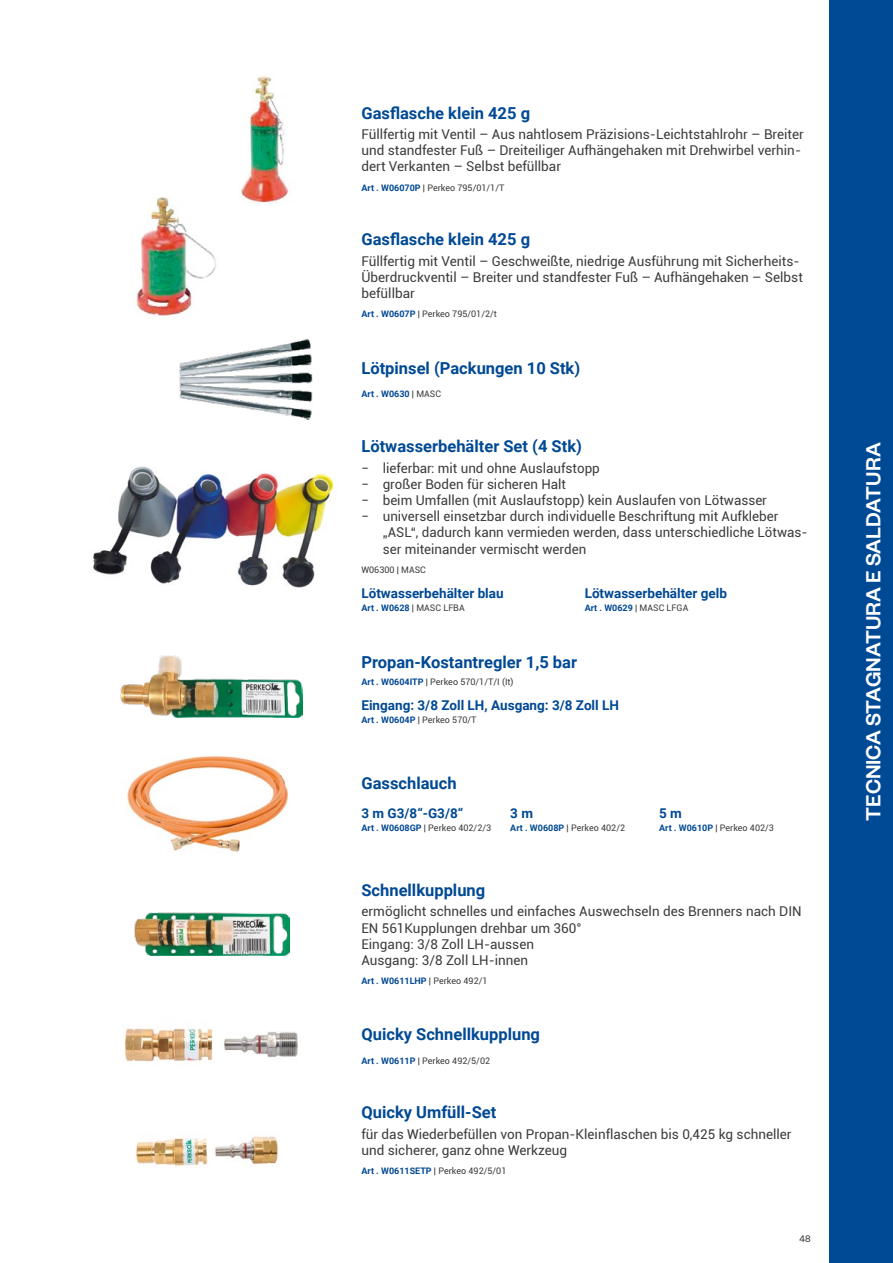
<style>
.page{position:relative;width:893px;height:1263px;background:#fff}
.page>*{position:absolute;margin:0;border:0;box-sizing:border-box;transform-origin:0 0}
.t1{font:500 22.5px "Founders Grotesk";color:#fff}
.t2{font:700 16.5px "Roboto";color:#004994}
.t3{font:13.5px/16.2px "Roboto";color:#3c3c3b}
.t4{font:700 13.5px "Roboto";color:#004994}
.t5{font:9px "Roboto";color:#3c3c3b}
.t6{font:700 9px "Roboto";color:#004994}
.t7{font:9px "Usual";color:#3c3c3b}
.s1{font-weight:700;color:#004994}
.s2{font-weight:400;color:#3c3c3b}
.s3{font-family:"Roboto Condensed"}
</style>
<div class="page">
<img style="left:127px;top:756px;width:162px;height:96px">
<img style="left:135px;top:197px;width:81px;height:119px">
<img style="left:241px;top:76px;width:48px;height:128px">
<img style="left:180px;top:339px;width:133px;height:81px">
<img style="left:93px;top:466px;width:241px;height:122px">
<img style="left:120px;top:656px;width:183px;height:61px">
<img style="left:134px;top:912px;width:155px;height:43px">
<img style="left:135px;top:1136px;width:144px;height:30px">
<img style="left:124px;top:1028px;width:174px;height:34px">
<div style="left:829px;top:0;width:64px;height:1263px;background:#004994"></div>
<p class="t2" style="left:361px;top:101px;width:170px">Gasflasche klein 425 g</p>
<p class="t3" style="left:361px;top:126px;width:444px">Füllfertig mit Ventil – Aus nahtlosem Präzisions-Leichtstahlrohr – Breiter und standfester Fuß – Dreiteiliger Aufhängehaken mit Drehwirbel verhin&shy;dert Verkanten – Selbst befüllbar</p>
<p class="t5" style="left:361px;top:181px;width:144px"><span class="s1">Art . W06070P</span> | Perkeo 795/01/1/T</p>
<p class="t2" style="left:361px;top:228px;width:170px">Gasflasche klein 425 g</p>
<p class="t3" style="left:361px;top:252px;width:443px">Füllfertig mit Ventil – Geschweißte, niedrige Ausführung mit Sicherheits-<br>Überdruckventil – Breiter und standfester Fuß – Aufhängehaken – Selbst befüllbar</p>
<p class="t5" style="left:361px;top:308px;width:137px"><span class="s1">Art . W0607P</span> | Perkeo 795/01/2/t</p>
<p class="t2" style="left:361px;top:356px;width:220px">Lötpinsel (Packungen 10 Stk)</p>
<p class="t6" style="left:361px;top:388px;width:81px">Art . W0630 <span class="s2">| MASC</span></p>
<p class="t2" style="left:361px;top:435px;width:222px">Lötwasserbehälter Set (4 Stk)</p>
<p class="t3" style="left:361px;top:459px;width:240px"><span class="s3">–</span> lieferbar: mit und ohne Auslaufstopp</p>
<p class="t3" style="left:361px;top:475px;width:206px"><span class="s3">–</span> großer Boden für sicheren Halt</p>
<p class="t3" style="left:361px;top:492px;width:407px"><span class="s3">–</span> beim Umfallen (mit Auslaufstopp) kein Auslaufen von Lötwasser</p>
<p class="t3" style="left:383px;top:508px;width:426px;text-indent:-21px"><span class="s3">–</span> universell einsetzbar durch individuelle Beschriftung mit Aufkleber „ASL“, dadurch kann vermieden werden, dass unterschiedliche Lötwas&shy;ser miteinander vermischt werden</p>
<p class="t5" style="left:361px;top:563px;width:66px">W06300 | MASC</p>
<p class="t4" style="left:361px;top:583px;width:144px">Lötwasserbehälter blau</p>
<p class="t6" style="left:361px;top:601px;width:105px">Art . W0628 <span class="s2">| MASC LFBA</span></p>
<p class="t4" style="left:585px;top:583px;width:144px">Lötwasserbehälter gelb</p>
<p class="t6" style="left:585px;top:601px;width:105px">Art . W0629 <span class="s2">| MASC LFGA</span></p>
<p class="t2" style="left:361px;top:651px;width:217px">Propan-Kostantregler 1,5 bar</p>
<p class="t5" style="left:361px;top:676px;width:154px"><span class="s1">Art . W0604ITP</span> | Perkeo 570/1/T/I (It)</p>
<p class="t4" style="left:361px;top:696px;width:259px">Eingang: 3/8 Zoll LH, Ausgang: 3/8 Zoll LH</p>
<p class="t5" style="left:361px;top:713px;width:117px"><span class="s1">Art . W0604P</span> | Perkeo 570/T</p>
<p class="t2" style="left:361px;top:771px;width:97px">Gasschlauch</p>
<p class="t4" style="left:361px;top:803px;width:103px">3 m G3/8“-G3/8“</p>
<p class="t5" style="left:361px;top:821px;width:131px"><span class="s1">Art . W0608GP</span> | Perkeo 402/2/3</p>
<p class="t4" style="left:510px;top:803px;width:24px">3 m</p>
<p class="t5" style="left:510px;top:821px;width:116px"><span class="s1">Art . W0608P</span> | Perkeo 402/2</p>
<p class="t4" style="left:659px;top:803px;width:24px">5 m</p>
<p class="t5" style="left:659px;top:821px;width:116px"><span class="s1">Art . W0610P</span> | Perkeo 402/3</p>
<p class="t2" style="left:361px;top:878px;width:125px">Schnellkupplung</p>
<p class="t3" style="left:361px;top:903px;width:442px">ermöglicht schnelles und einfaches Auswechseln des Brenners nach DIN EN 561Kupplungen drehbar um 360°<br>Eingang: 3/8 Zoll LH-aussen<br>Ausgang: 3/8 Zoll LH-innen</p>
<p class="t6" style="left:361px;top:975px;width:128px">Art . W0611LHP <span class="s2">| Perkeo 492/1</span></p>
<p class="t2" style="left:361px;top:1022px;width:180px">Quicky Schnellkupplung</p>
<p class="t5" style="left:361px;top:1054px;width:130px"><span class="s1">Art . W0611P</span> | Perkeo 492/5/02</p>
<p class="t2" style="left:361px;top:1101px;width:136px">Quicky Umfüll-Set</p>
<p class="t3" style="left:361px;top:1125px;width:432px">für das Wiederbefüllen von Propan-Kleinflaschen bis 0,425 kg schneller und sicherer, ganz ohne Werkzeug</p>
<p class="t5" style="left:361px;top:1165px;width:146px"><span class="s1">Art . W0611SETP</span> | Perkeo 492/5/01</p>
<p class="t7" style="left:799px;top:1233px;width:13px">48</p>
<h1 class="t1" style="left:859px;top:820px;width:379px;rotate:-90deg">TECNICA STAGNATURA E SALDATURA</h1>
<h1 class="t1" style="left:859px;top:778px;width:295px;rotate:-90deg">LÖT- UND SCHWEISSTECHNIK</h1>
</div>
